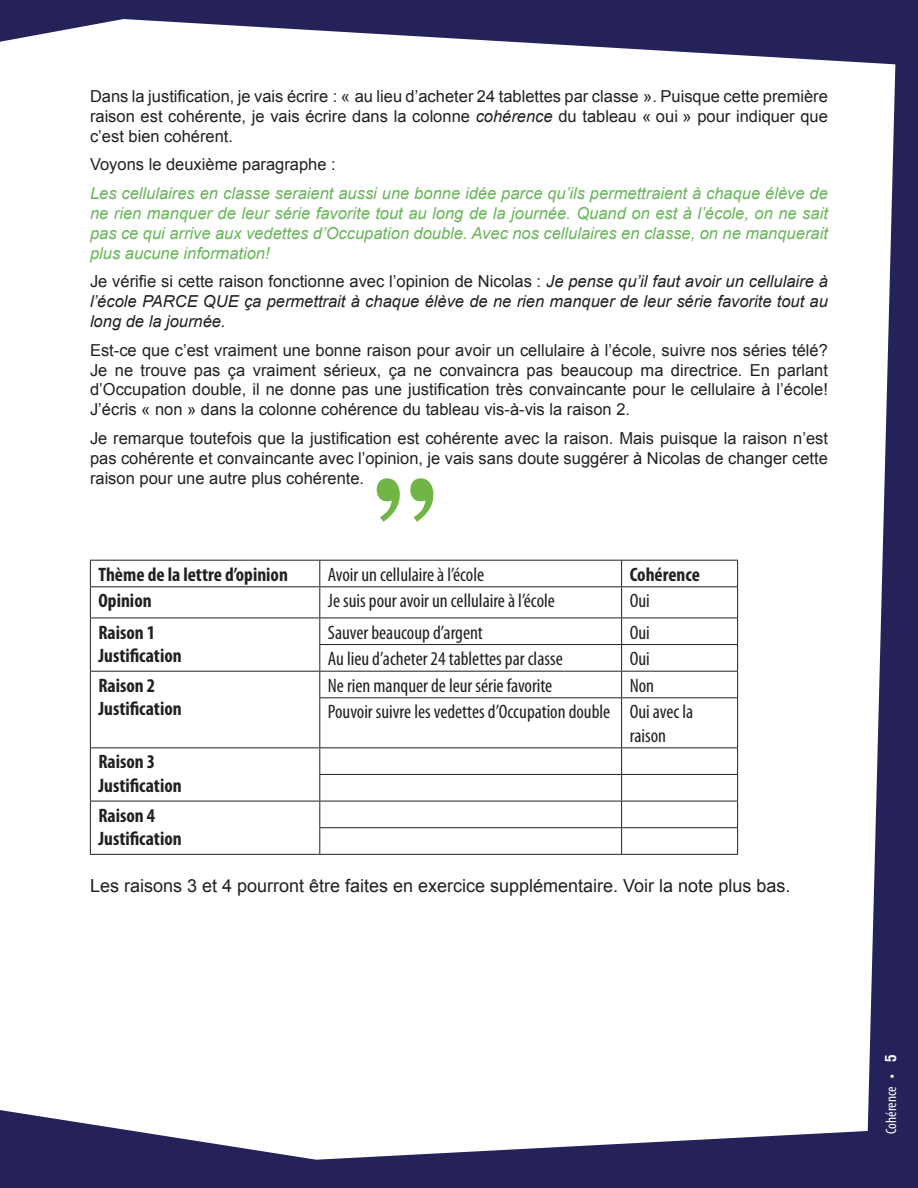
<style>
.page{position:relative;width:918px;height:1188px;background:#fff}
.page>*{position:absolute;margin:0;border:0;box-sizing:border-box;transform-origin:0 0}
.t1{font:700 144px "Copperplate Gothic";color:#70b545}
.t2{font:condensed 19.5px/26.7px "Myriad Pro";color:#231f20}
.t3{font:700 condensed 19.5px/23.4px "Myriad Pro";color:#231f20}
.t4{font:18px "Arial";color:#231f20}
.t5{font:16.5px/19.8px "Arial";color:#231f20;text-align:justify}
.t6{font:italic 16.5px/19.8px "Arial";color:#68b559;text-align:justify}
.t7{font:italic 16.5px/19.8px "Arial";color:#231f20;text-align:justify}
.t8{font:condensed 15px "Myriad Pro";color:#fff}
.s1{font-style:italic}
.s2{font-style:normal}
.s3{font-family:"Helvetica";font-size:10.5px}
</style>
<div class="page">
<svg style="left:868px;top:66px;width:50px;height:1044px;fill:#252159"></svg>
<svg style="left:0;top:0;width:918px;height:66px;fill:#252159"></svg>
<svg style="left:0;top:1110px;width:918px;height:78px;fill:#252159"></svg>
<hr style="left:90px;top:560px;width:230px;height:1px;background:#231f20">
<hr style="left:320px;top:560px;width:302px;height:1px;background:#231f20">
<hr style="left:622px;top:560px;width:116px;height:1px;background:#231f20">
<hr style="left:90px;top:586px;width:230px;height:1px;background:#231f20">
<hr style="left:320px;top:586px;width:302px;height:1px;background:#231f20">
<hr style="left:622px;top:586px;width:116px;height:1px;background:#231f20">
<hr style="left:90px;top:618px;width:230px;height:1px;background:#231f20">
<hr style="left:320px;top:618px;width:302px;height:1px;background:#231f20">
<hr style="left:622px;top:618px;width:116px;height:1px;background:#231f20">
<hr style="left:319px;top:644px;width:303px;height:1px;background:#231f20">
<hr style="left:622px;top:644px;width:116px;height:1px;background:#231f20">
<hr style="left:90px;top:671px;width:230px;height:1px;background:#231f20">
<hr style="left:320px;top:671px;width:302px;height:1px;background:#231f20">
<hr style="left:622px;top:671px;width:116px;height:1px;background:#231f20">
<hr style="left:319px;top:697px;width:303px;height:1px;background:#231f20">
<hr style="left:622px;top:697px;width:116px;height:1px;background:#231f20">
<hr style="left:90px;top:747px;width:230px;height:1px;background:#231f20">
<hr style="left:320px;top:747px;width:302px;height:1px;background:#231f20">
<hr style="left:622px;top:747px;width:116px;height:1px;background:#231f20">
<hr style="left:319px;top:774px;width:303px;height:1px;background:#231f20">
<hr style="left:622px;top:774px;width:116px;height:1px;background:#231f20">
<hr style="left:90px;top:801px;width:230px;height:1px;background:#231f20">
<hr style="left:320px;top:801px;width:302px;height:1px;background:#231f20">
<hr style="left:622px;top:801px;width:116px;height:1px;background:#231f20">
<hr style="left:319px;top:827px;width:303px;height:1px;background:#231f20">
<hr style="left:622px;top:827px;width:116px;height:1px;background:#231f20">
<hr style="left:90px;top:854px;width:230px;height:1px;background:#231f20">
<hr style="left:320px;top:854px;width:302px;height:1px;background:#231f20">
<hr style="left:622px;top:854px;width:116px;height:1px;background:#231f20">
<svg style="left:90px;top:561px;width:1px;height:25px"></svg>
<hr style="left:90px;top:587px;width:1px;height:31px;background:#231f20">
<svg style="left:90px;top:618px;width:1px;height:80px"></svg>
<hr style="left:90px;top:698px;width:1px;height:49px;background:#231f20">
<svg style="left:90px;top:748px;width:1px;height:106px"></svg>
<svg style="left:319px;top:561px;width:1px;height:25px"></svg>
<svg style="left:621px;top:561px;width:1px;height:25px"></svg>
<svg style="left:737px;top:561px;width:1px;height:25px"></svg>
<hr style="left:319px;top:587px;width:1px;height:31px;background:#231f20">
<hr style="left:621px;top:587px;width:1px;height:31px;background:#231f20">
<hr style="left:737px;top:587px;width:1px;height:31px;background:#231f20">
<svg style="left:319px;top:618px;width:1px;height:79px"></svg>
<svg style="left:621px;top:618px;width:1px;height:79px"></svg>
<svg style="left:737px;top:618px;width:1px;height:79px"></svg>
<hr style="left:319px;top:698px;width:1px;height:49px;background:#231f20">
<hr style="left:621px;top:698px;width:1px;height:49px;background:#231f20">
<hr style="left:737px;top:698px;width:1px;height:49px;background:#231f20">
<svg style="left:319px;top:748px;width:1px;height:106px"></svg>
<svg style="left:621px;top:748px;width:1px;height:106px"></svg>
<svg style="left:737px;top:748px;width:1px;height:106px"></svg>
<svg style="left:885px;top:1055px;width:11px;height:6px"></svg>
<p class="t5" style="left:90px;top:86px;width:739px">Dans la justification, je vais écrire : « au lieu d’acheter 24 tablettes par classe ». Puisque cette première raison est cohérente, je vais écrire dans la colonne <span class="s1">cohérence</span> du tableau « oui » pour indiquer que c’est bien cohérent.</p>
<p class="t5" style="left:90px;top:155px;width:247px">Voyons le deuxième paragraphe :</p>
<p class="t6" style="left:90px;top:184px;width:739px">Les cellulaires en classe seraient aussi une bonne idée parce qu’ils permettraient à chaque élève de ne rien manquer de leur série favorite tout au long de la journée. Quand on est à l’école, on ne sait pas ce qui arrive aux vedettes d’Occupation double. Avec nos cellulaires en classe, on ne manquerait plus aucune information!</p>
<p class="t7" style="left:90px;top:272px;width:739px"><span class="s2">Je vérifie si cette raison fonctionne avec l’opinion de Nicolas :</span> Je pense qu’il faut avoir un cellulaire à l’école PARCE QUE ça permettrait à chaque élève de ne rien manquer de leur série favorite tout au long de la journée.</p>
<p class="t5" style="left:90px;top:340px;width:739px">Est-ce que c’est vraiment une bonne raison pour avoir un cellulaire à l’école, suivre nos séries télé?<br>Je ne trouve pas ça vraiment sérieux, ça ne convaincra pas beaucoup ma directrice. En parlant d’Occupation double, il ne donne pas une justification très convaincante pour le cellulaire à l’école!<br>J’écris « non » dans la colonne cohérence du tableau vis-à-vis la raison 2.</p>
<p class="t5" style="left:90px;top:428px;width:740px">Je remarque toutefois que la justification est cohérente avec la raison. Mais puisque la raison n’est pas cohérente et convaincante avec l’opinion, je vais sans doute suggérer à Nicolas de changer cette raison pour une autre plus cohérente.</p>
<h1 class="t1" style="left:366px;top:449px;width:79px">”</h1>
<p class="t3" style="left:98px;top:562px;width:191px">Thème de la lettre d’opinion</p>
<p class="t2" style="left:328px;top:561px;width:158px">Avoir un cellulaire à l’école</p>
<p class="t3" style="left:630px;top:562px;width:72px">Cohérence</p>
<p class="t3" style="left:98px;top:589px;width:55px">Opinion</p>
<p class="t2" style="left:328px;top:587px;width:229px">Je suis pour avoir un cellulaire à l’école</p>
<p class="t2" style="left:630px;top:587px;width:22px">Oui</p>
<p class="t3" style="left:98px;top:620px;width:85px">Raison 1<br>Justification</p>
<p class="t2" style="left:328px;top:619px;width:156px">Sauver beaucoup d’argent</p>
<p class="t2" style="left:630px;top:619px;width:22px">Oui</p>
<p class="t2" style="left:328px;top:645px;width:236px">Au lieu d’acheter 24 tablettes par classe</p>
<p class="t2" style="left:630px;top:645px;width:22px">Oui</p>
<p class="t3" style="left:98px;top:673px;width:85px">Raison 2<br>Justification</p>
<p class="t2" style="left:328px;top:672px;width:226px">Ne rien manquer de leur série favorite</p>
<p class="t2" style="left:328px;top:672px;width:367px;text-indent:302px">Non<br>Pouvoir suivre les vedettes d’Occupation double Oui avec la</p>
<p class="t2" style="left:630px;top:722px;width:38px">raison</p>
<p class="t3" style="left:98px;top:750px;width:85px">Raison 3<br>Justification</p>
<p class="t3" style="left:98px;top:803px;width:85px">Raison 4<br>Justification</p>
<p class="t4" style="left:90px;top:875px;width:702px">Les raisons 3 et 4 pourront être faites en exercice supplémentaire. Voir la note plus bas.</p>
<p class="t8" style="left:882px;top:1134px;width:61px;rotate:-90deg">Cohérence <span class="s3">•</span></p>
</div>
